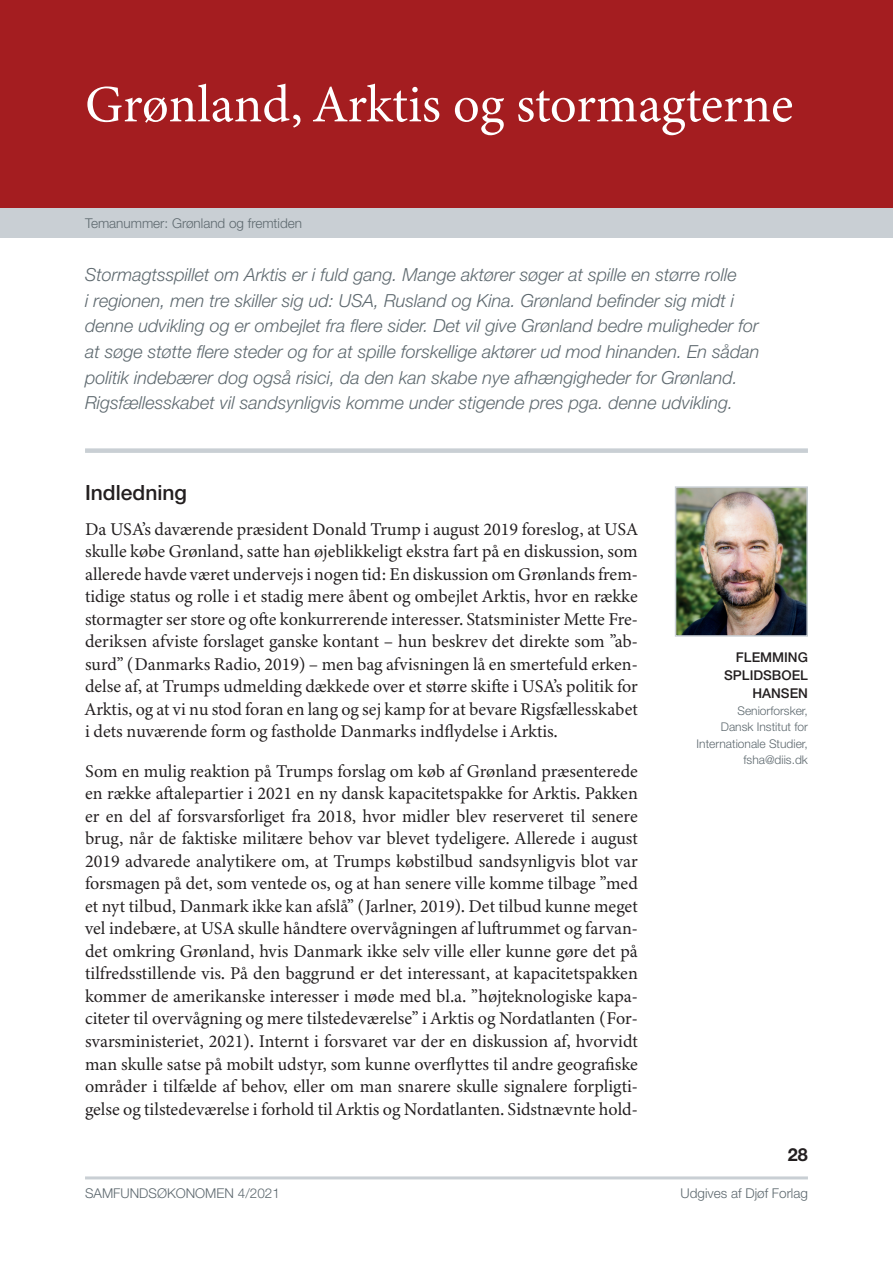
<style>
.page{position:relative;width:893px;height:1263px;background:#fff}
.page>*{position:absolute;margin:0;border:0;box-sizing:border-box;transform-origin:0 0}
.t1{font:52.5px "Minion 3";letter-spacing:-.005em;color:#fff}
.t2{font:500 21px "Helvetica Neue LT Std";color:#231f20}
.t3{font:18px/22.5px "Minion 3";letter-spacing:-.005em;color:#231f20;text-align:justify}
.t4{font:italic 300 18px/25.5px "Helvetica Neue LT Std";color:#5e696f}
.t5{font:700 18px "Helvetica Neue LT Std";color:#231f20}
.t6{font:300 13.5px "Helvetica Neue LT Std";color:#5e696f}
.t7{font:500 13.5px/18px "Helvetica Neue LT Std";color:#231f20;text-align:right}
.t8{font:300 12px/16.5px "Helvetica Neue LT Std";color:#5e696f;text-align:right}
</style>
<div class="page">
<div style="left:0;top:0;width:893px;height:213px;background:#a41d20"></div>
<div style="left:0;top:208px;width:893px;height:30px;background:#c9cfd4"></div>
<hr style="left:85px;top:1176px;width:723px;height:3px;background:#c9cfd4">
<img style="left:678px;top:489px;width:127px;height:145px">
<div style="left:675px;top:486px;width:133px;height:151px;border:2px solid #c9cfd4"></div>
<div style="left:85px;top:448px;width:723px;height:5px;background:#c9cfd4"></div>
<h1 class="t1" style="left:85px;top:68px;width:710px">Grønland, Arktis og stormagterne</h1>
<p class="t6" style="left:85px;top:215px;width:219px">Temanummer: Grønland og fremtiden</p>
<p class="t4" style="left:85px;top:262px;width:676px">Stormagtsspillet om Arktis er i fuld gang. Mange aktører søger at spille en større rolle<br>i regionen, men tre skiller sig ud: USA, Rusland og Kina. Grønland befinder sig midt i denne udvikling og er ombejlet fra flere sider. Det vil give Grønland bedre muligheder for at søge støtte flere steder og for at spille forskellige aktører ud mod hinanden. En sådan politik indebærer dog også risici, da den kan skabe nye afhængigheder for Grønland.<br>Rigsfællesskabet vil sandsynligvis komme under stigende pres pga. denne udvikling.</p>
<p class="t2" style="left:85px;top:480px;width:103px">Indledning</p>
<p class="t3" style="left:85px;top:518px;width:554px">Da USA’s daværende præsident Donald Trump i august 2019 foreslog, at USA skulle købe Grønland, satte han øjeblikkeligt ekstra fart på en diskussion, som allerede havde været undervejs i nogen tid: En diskussion om Grønlands frem&shy;tidige status og rolle i et stadig mere åbent og ombejlet Arktis, hvor en række stormagter ser store og ofte konkurrerende interesser. Statsminister Mette Fre&shy;deriksen afviste forslaget ganske kontant – hun beskrev det direkte som ”ab&shy;surd” (Danmarks Radio, 2019) – men bag afvisningen lå en smertefuld erken&shy;delse af, at Trumps udmelding dækkede over et større skifte i USA’s politik for Arktis, og at vi nu stod foran en lang og sej kamp for at bevare Rigsfællesskabet i dets nuværende form og fastholde Danmarks indflydelse i Arktis.</p>
<p class="t3" style="left:85px;top:760px;width:554px">Som en mulig reaktion på Trumps forslag om køb af Grønland præsenterede en række aftalepartier i 2021 en ny dansk kapacitetspakke for Arktis. Pakken er en del af forsvarsforliget fra 2018, hvor midler blev reserveret til senere brug, når de faktiske militære behov var blevet tydeligere. Allerede i august 2019 advarede analytikere om, at Trumps købstilbud sandsynligvis blot var forsmagen på det, som ventede os, og at han senere ville komme tilbage ”med et nyt tilbud, Danmark ikke kan afslå” (Jarlner, 2019). Det tilbud kunne meget vel indebære, at USA skulle håndtere overvågningen af luftrummet og farvan&shy;det omkring Grønland, hvis Danmark ikke selv ville eller kunne gøre det på tilfredsstillende vis. På den baggrund er det interessant, at kapacitetspakken kommer de amerikanske interesser i møde med bl.a. ”højteknologiske kapa&shy;citeter til overvågning og mere tilstedeværelse” i Arktis og Nordatlanten (For&shy;svarsministeriet, 2021). Internt i forsvaret var der en diskussion af, hvorvidt man skulle satse på mobilt udstyr, som kunne overflyttes til andre geografiske områder i tilfælde af behov, eller om man snarere skulle signalere forpligti&shy;gelse og tilstedeværelse i forhold til Arktis og Nordatlanten. Sidstnævnte hold-</p>
<p class="t7" style="left:724px;top:648px;width:85px">FLEMMING<br>SPLIDSBOEL<br>HANSEN</p>
<p class="t8" style="left:697px;top:702px;width:113px">Seniorforsker,<br>Dansk Institut for<br>Internationale Studier, fsha@diis.dk</p>
<p class="t5" style="left:788px;top:1143px;width:22px">28</p>
<p class="t6" style="left:85px;top:1185px;width:196px">SAMFUNDSØKONOMEN 4/2021</p>
<p class="t6" style="left:681px;top:1185px;width:129px">Udgives af Djøf Forlag</p>
</div>
